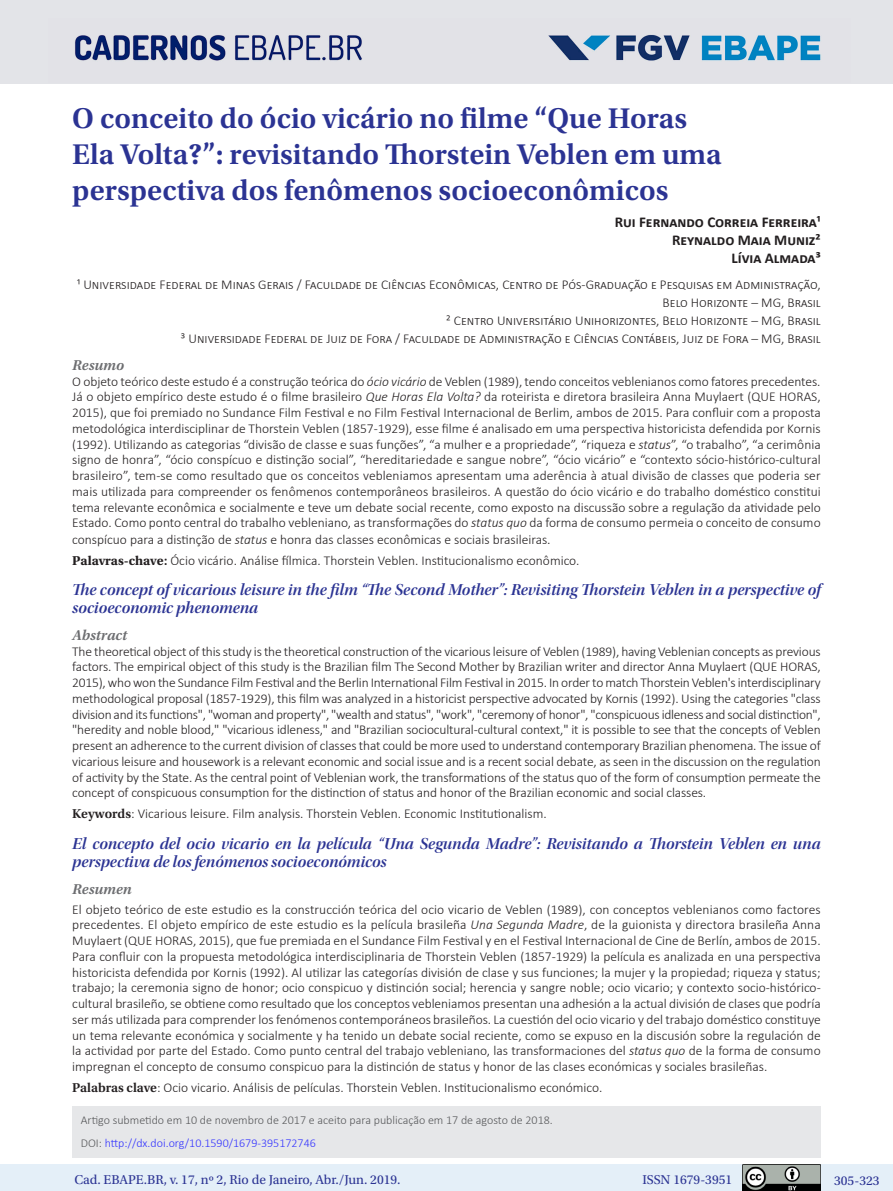
<style>
.page{position:relative;width:893px;height:1191px;background:#fff}
.page>*{position:absolute;margin:0;border:0;box-sizing:border-box;transform-origin:0 0}
._01_título_PT{font:600 30px/36px "Utopia Std";color:#2b3393}
._03_3_1_título_IN{font:16.5px/18px "Utopia Std Semibold Disp It";color:#2b3393}
._02_autores{font:700 15px "Calibri";color:#231f20}
._03_0_titulo_resumo{font:italic 600 15px "Utopia Std";color:#6c6d70}
._03_1_1_resumo_PT{font:300 13.5px/15.8px "Calibri";color:#231f20;text-align:justify}
._03_3_2_resumo_IN{font:300 13.5px/15.8px "Calibri";letter-spacing:-.01em;color:#231f20;text-align:justify}
._02_autores_-_tit{font:300 13.5px/18px "Calibri";color:#231f20;text-align:right}
._03_1_2_palavras-cha{font:300 13.5px "Calibri";color:#231f20}
.t1{font:13.5px "Utopia Std";color:#2b3393}
._06_3_nota_de_rodape{font:300 12px "Calibri";color:#57585a}
._06_3_nota_de_rodape-2{font:300 12px "Calibri";color:#33f}
.s1{font-style:italic}
.s2{font-family:"Utopia Std";font-weight:700}
.s3{font-weight:700}
.s4{font-family:"Utopia Std";font-weight:600}
.s5{color:#57585a}
</style>
<div class="page">
<div style="left:0;top:0;width:893px;height:84px;background:#e3e4e8"></div>
<img style="left:74px;top:34px;width:747px;height:27px">
<div style="left:0;top:1164px;width:893px;height:27px;background:#e4eff8"></div>
<img style="left:743px;top:1164px;width:78px;height:27px">
<div style="left:72px;top:1106px;width:749px;height:51px;background:#e6e7e9"></div>
<p class="_01_título_PT" style="left:72px;top:101px;width:651px">O conceito do ócio vicário no filme “Que Horas<br>Ela Volta?”: revisitando Thorstein Veblen em uma perspectiva dos fenômenos socioeconômicos</p>
<p class="_02_autores" style="left:615px;top:211px;width:207px">Rui Fernando Correia Ferreira¹</p>
<p class="_02_autores" style="left:672px;top:229px;width:150px">Reynaldo Maia Muniz²</p>
<p class="_02_autores" style="left:731px;top:247px;width:91px">Lívia Almada³</p>
<p class="_02_autores_-_tit" style="left:77px;top:276px;width:745px">¹ Universidade Federal de Minas Gerais / Faculdade de Ciências Econômicas, Centro de Pós-Graduação e Pesquisas em Administração,<br>Belo Horizonte – MG, Brasil</p>
<p class="_02_autores_-_tit" style="left:446px;top:312px;width:376px">² Centro Universitário Unihorizontes, Belo Horizonte – MG, Brasil</p>
<p class="_02_autores_-_tit" style="left:181px;top:330px;width:641px">³ Universidade Federal de Juiz de Fora / Faculdade de Administração e Ciências Contábeis, Juiz de Fora – MG, Brasil</p>
<p class="_03_0_titulo_resumo" style="left:72px;top:356px;width:53px">Resumo</p>
<p class="_03_1_1_resumo_PT" style="left:72px;top:373px;width:750px">O objeto teórico deste estudo é a construção teórica do <span class="s1">ócio vicário</span> de Veblen (1989), tendo conceitos veblenianos como fatores precedentes.<br>Já o objeto empírico deste estudo é o filme brasileiro <span class="s1">Que Horas Ela Volta?</span> da roteirista e diretora brasileira Anna Muylaert (QUE HORAS, 2015), que foi premiado no Sundance Film Festival e no Film Festival Internacional de Berlim, ambos de 2015. Para confluir com a proposta metodológica interdisciplinar de Thorstein Veblen (1857-1929), esse filme é analisado em uma perspectiva historicista defendida por Kornis (1992). Utilizando as categorias “divisão de classe e suas funções”, “a mulher e a propriedade”, “riqueza e <span class="s1">status</span>”, “o trabalho”, “a cerimônia signo de honra”, “ócio conspícuo e distinção social”, “hereditariedade e sangue nobre”, “ócio vicário” e “contexto sócio-histórico-cultural brasileiro”, tem-se como resultado que os conceitos vebleniamos apresentam uma aderência à atual divisão de classes que poderia ser mais utilizada para compreender os fenômenos contemporâneos brasileiros. A questão do ócio vicário e do trabalho doméstico constitui tema relevante econômica e socialmente e teve um debate social recente, como exposto na discussão sobre a regulação da atividade pelo Estado. Como ponto central do trabalho vebleniano, as transformações do <span class="s1">status quo</span> da forma de consumo permeia o conceito de consumo conspícuo para a distinção de <span class="s1">status</span> e honra das classes econômicas e sociais brasileiras.</p>
<p class="_03_1_2_palavras-cha" style="left:72px;top:552px;width:509px"><span class="s2">Palavras-chave</span><span class="s3">:</span> Ócio vicário. Análise fílmica. Thorstein Veblen. Institucionalismo econômico.</p>
<p class="_03_3_1_título_IN" style="left:72px;top:581px;width:750px">The concept of vicarious leisure in the film “The Second Mother”: Revisiting Thorstein Veblen in a perspective of socioeconomic phenomena</p>
<p class="_03_0_titulo_resumo" style="left:72px;top:626px;width:57px">Abstract</p>
<p class="_03_3_2_resumo_IN" style="left:72px;top:643px;width:750px">The theoretical object of this study is the theoretical construction of the vicarious leisure of Veblen (1989), having Veblenian concepts as previous factors. The empirical object of this study is the Brazilian film The Second Mother by Brazilian writer and director Anna Muylaert (QUE HORAS, 2015), who won the Sundance Film Festival and the Berlin International Film Festival in 2015. In order to match Thorstein Veblen's interdisciplinary methodological proposal (1857-1929), this film was analyzed in a historicist perspective advocated by Kornis (1992). Using the categories "class division and its functions", "woman and property", "wealth and status", "work", "ceremony of honor", "conspicuous idleness and social distinction", "heredity and noble blood," "vicarious idleness," and "Brazilian sociocultural-cultural context," it is possible to see that the concepts of Veblen present an adherence to the current division of classes that could be more used to understand contemporary Brazilian phenomena. The issue of vicarious leisure and housework is a relevant economic and social issue and is a recent social debate, as seen in the discussion on the regulation of activity by the State. As the central point of Veblenian work, the transformations of the status quo of the form of consumption permeate the concept of conspicuous consumption for the distinction of status and honor of the Brazilian economic and social classes.</p>
<p class="_03_1_2_palavras-cha" style="left:72px;top:805px;width:476px"><span class="s4">Keywords</span>: Vicarious leisure. Film analysis. Thorstein Veblen. Economic Institutionalism.</p>
<p class="_03_3_1_título_IN" style="left:72px;top:835px;width:750px">El concepto del ocio vicario en la película “Una Segunda Madre”: Revisitando a Thorstein Veblen en una perspectiva de los fenómenos socioeconómicos</p>
<p class="_03_0_titulo_resumo" style="left:72px;top:880px;width:61px">Resumen</p>
<p class="_03_1_1_resumo_PT" style="left:72px;top:901px;width:750px">El objeto teórico de este estudio es la construcción teórica del ocio vicario de Veblen (1989), con conceptos veblenianos como factores precedentes. El objeto empírico de este estudio es la película brasileña <span class="s1">Una Segunda Madre</span>, de la guionista y directora brasileña Anna Muylaert (QUE HORAS, 2015), que fue premiada en el Sundance Film Festival y en el Festival Internacional de Cine de Berlín, ambos de 2015.<br>Para confluir con la propuesta metodológica interdisciplinaria de Thorstein Veblen (1857-1929) la película es analizada en una perspectiva historicista defendida por Kornis (1992). Al utilizar las categorías división de clase y sus funciones; la mujer y la propiedad; riqueza y status; trabajo; la ceremonia signo de honor; ocio conspicuo y distinción social; herencia y sangre noble; ocio vicario; y contexto socio-histórico&shy;cultural brasileño, se obtiene como resultado que los conceptos vebleniamos presentan una adhesión a la actual división de clases que podría ser más utilizada para comprender los fenómenos contemporáneos brasileños. La cuestión del ocio vicario y del trabajo doméstico constituye un tema relevante económica y socialmente y ha tenido un debate social reciente, como se expuso en la discusión sobre la regulación de la actividad por parte del Estado. Como punto central del trabajo vebleniano, las transformaciones del <span class="s1">status quo</span> de la forma de consumo impregnan el concepto de consumo conspicuo para la distinción de status y honor de las clases económicas y sociales brasileñas.</p>
<p class="_03_1_2_palavras-cha" style="left:72px;top:1079px;width:532px"><span class="s4">Palabras clave</span>: Ocio vicario. Análisis de películas. Thorstein Veblen. Institucionalismo económico.</p>
<p class="_06_3_nota_de_rodape" style="left:81px;top:1112px;width:473px">Artigo submetido em 10 de novembro de 2017 e aceito para publicação em 17 de agosto de 2018.</p>
<p class="_06_3_nota_de_rodape-2" style="left:81px;top:1135px;width:237px"><span class="s5">DOI:</span> http://dx.doi.org/10.1590/1679-395172746</p>
<p class="t1" style="left:74px;top:1172px;width:328px">Cad. EBAPE.BR, v. 17, nº 2, Rio de Janeiro, Abr./Jun. 2019.</p>
<p class="t1" style="left:642px;top:1172px;width:91px">ISSN 1679-3951</p>
<p class="t1" style="left:834px;top:1173px;width:47px">305-323</p>
</div>
